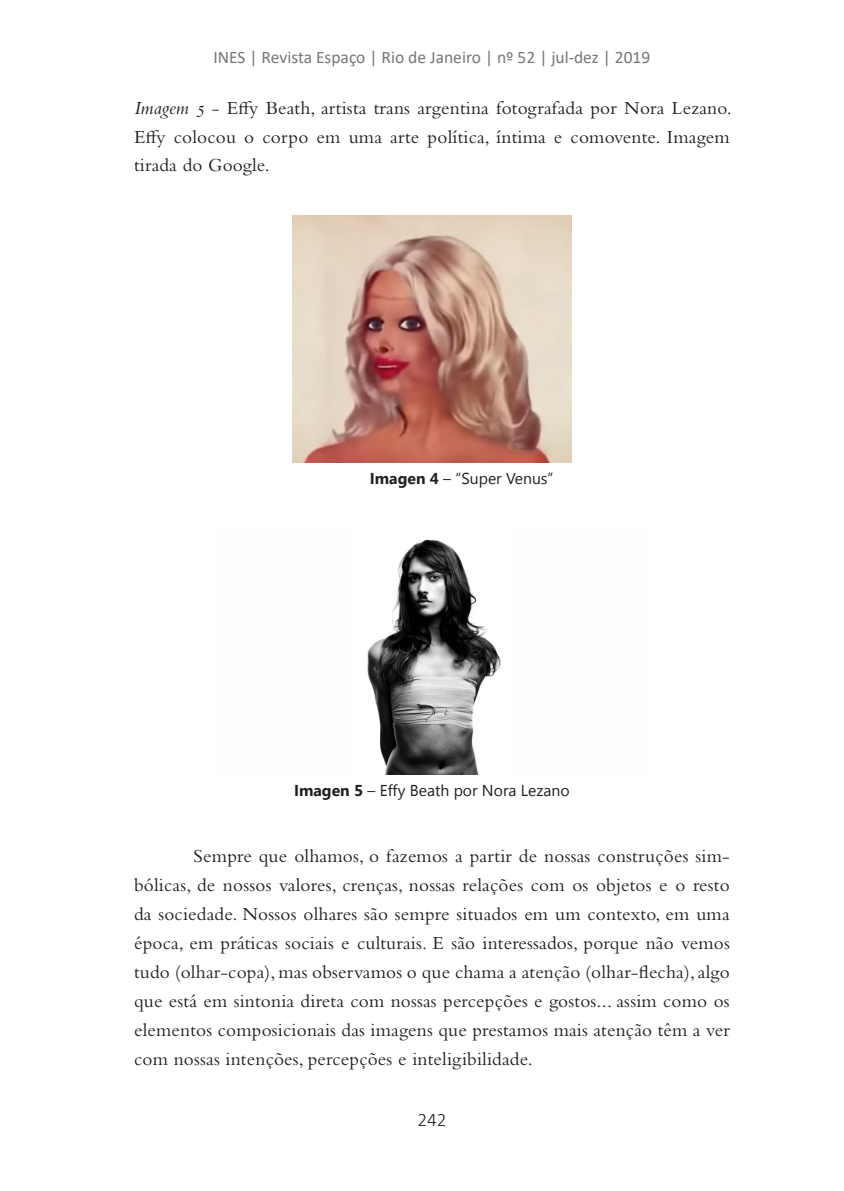
<style>
.page{position:relative;width:844px;height:1191px;background:#fff}
.page>*{position:absolute;margin:0;border:0;box-sizing:border-box;transform-origin:0 0}
.TEXTO{font:19.25px/28.9px "Bembo Std";letter-spacing:.01em;color:#231f20;text-align:justify}
.t1{font:300 19.25px "Calibri";color:#231f20}
.t2{font:17.5px "Calibri";color:#74787a}
.legenda{font:15.75px "Gisha";color:#231f20}
.TEXTO-2{font:15.75px "Gisha";color:#231f20}
.s1{font-family:"Bembo Italic Os F"}
.s2{font-weight:700}
</style>
<div class="page">
<img style="left:292px;top:215px;width:279px;height:248px">
<img style="left:367px;top:539px;width:134px;height:236px">
<p class="t2" style="left:213px;top:45px;width:438px">INES | Revista Espaço | Rio de Janeiro | nº 52 | jul-dez | 2019</p>
<p class="TEXTO" style="left:134px;top:93px;width:599px"><span class="s1">Imagem 5</span> - Effy Beath, artista trans argentina fotografada por Nora Lezano.<br>Effy colocou o corpo em uma arte política, íntima e comovente. Imagem tirada do Google.</p>
<p class="TEXTO-2" style="left:370px;top:469px;width:185px"><span class="s2">Imagen 4</span> – “Super Venus”</p>
<p class="legenda" style="left:294px;top:781px;width:277px"><span class="s2">Imagen 5</span> – Effy Beath por Nora Lezano</p>
<p class="TEXTO" style="left:134px;top:841px;width:597px;text-indent:60px">Sempre que olhamos, o fazemos a partir de nossas construções sim&shy;bólicas, de nossos valores, crenças, nossas relações com os objetos e o resto da sociedade. Nossos olhares são sempre situados em um contexto, em uma época, em práticas sociais e culturais. E são interessados, porque não vemos tudo (olhar-copa), mas observamos o que chama a atenção (olhar-flecha), algo que está em sintonia direta com nossas percepções e gostos... assim como os elementos composicionais das imagens que prestamos mais atenção têm a ver com nossas intenções, percepções e inteligibilidade.</p>
<p class="t1" style="left:417px;top:1108px;width:31px">242</p>
</div>
